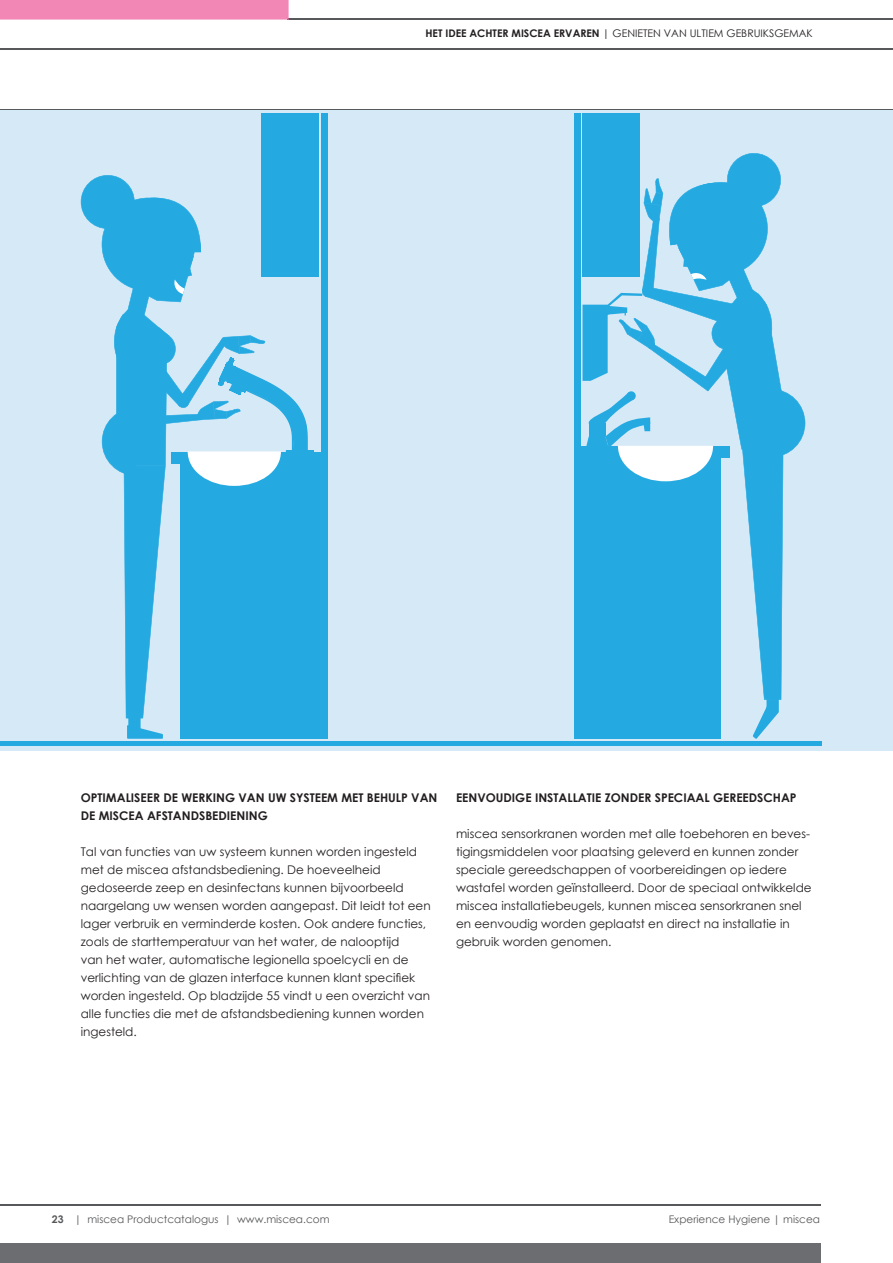
<style>
.page{position:relative;width:893px;height:1263px;background:#fff}
.page>*{position:absolute;margin:0;border:0;box-sizing:border-box;transform-origin:0 0}
.t1{font:12px/18px "Century Gothic";color:#231f20}
.t2{font:700 12px/18px "Century Gothic";color:#231f20}
.t3{font:10.5px "Century Gothic";color:#57585a}
.t4{font:10.5px "Century Gothic";color:#231f20}
.s1{font-weight:700}
</style>
<div class="page">
<div style="left:0;top:1244px;width:820px;height:19px;background:#6c6d70"></div>
<hr style="left:0;top:1205px;width:820px;height:1px;background:#57585a">
<hr style="left:0;top:109px;width:893px;height:1px;background:#57585a">
<hr style="left:0;top:49px;width:893px;height:1px;background:#57585a">
<hr style="left:288px;top:19px;width:605px;height:1px;background:#57585a">
<div style="left:0;top:0;width:289px;height:20px;background:#f287b6"></div>
<div style="left:0;top:110px;width:893px;height:641px;background:#d6e9f7"></div>
<div style="left:0;top:741px;width:821px;height:5px;background:#24aae1"></div>
<div style="left:574px;top:113px;width:7px;height:626px;background:#24aae1"></div>
<svg style="left:582px;top:151px;width:223px;height:588px"></svg>
<div style="left:719px;top:446px;width:10px;height:12px;background:#24aae1"></div>
<div style="left:583px;top:113px;width:57px;height:163px;background:#24aae1"></div>
<div style="left:180px;top:452px;width:148px;height:287px;background:#24aae1"></div>
<svg style="left:81px;top:175px;width:233px;height:564px"></svg>
<div style="left:172px;top:452px;width:9px;height:11px;background:#24aae1"></div>
<div style="left:261px;top:113px;width:58px;height:163px;background:#24aae1"></div>
<div style="left:321px;top:113px;width:7px;height:626px;background:#24aae1"></div>
<p class="t4" style="left:425px;top:26px;width:389px"><span class="s1">HET IDEE ACHTER MISCEA ERVAREN</span> | GENIETEN VAN ULTIEM GEBRUIKSGEMAK</p>
<p class="t2" style="left:81px;top:788px;width:358px">OPTIMALISEER DE WERKING VAN UW SYSTEEM MET BEHULP VAN<br>DE MISCEA AFSTANDSBEDIENING</p>
<p class="t1" style="left:81px;top:843px;width:351px">Tal van functies van uw systeem kunnen worden ingesteld met de miscea afstandsbediening. De hoeveelheid gedoseerde zeep en desinfectans kunnen bijvoorbeeld naargelang uw wensen worden aangepast. Dit leidt tot een lager verbruik en verminderde kosten. Ook andere functies, zoals de starttemperatuur van het water, de nalooptijd<br>van het water, automatische legionella spoelcycli en de verlichting van de glazen interface kunnen klant specifiek worden ingesteld. Op bladzijde 55 vindt u een overzicht van alle functies die met de afstandsbediening kunnen worden ingesteld.</p>
<p class="t2" style="left:456px;top:788px;width:342px">EENVOUDIGE INSTALLATIE ZONDER SPECIAAL GEREEDSCHAP</p>
<p class="t1" style="left:456px;top:825px;width:357px">miscea sensorkranen worden met alle toebehoren en beves&shy;tigingsmiddelen voor plaatsing geleverd en kunnen zonder speciale gereedschappen of voorbereidingen op iedere wastafel worden geïnstalleerd. Door de speciaal ontwikkelde miscea installatiebeugels, kunnen miscea sensorkranen snel en eenvoudig worden geplaatst en direct na installatie in gebruik worden genomen.</p>
<p class="t3" style="left:52px;top:1212px;width:279px"><span class="s1">23</span> | miscea Productcatalogus | www.miscea.com</p>
<p class="t3" style="left:669px;top:1212px;width:153px">Experience Hygiene | miscea</p>
</div>
